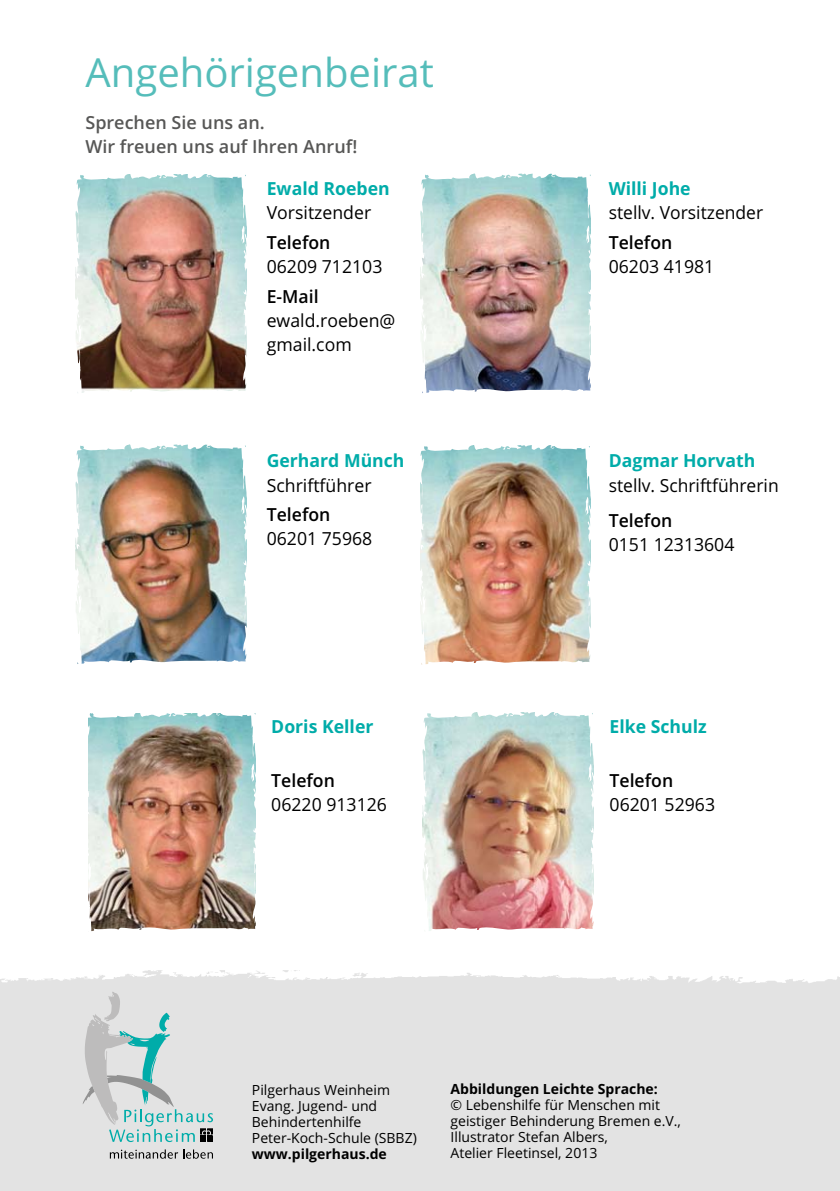
<style>
.page{position:relative;width:840px;height:1191px;background:#fff}
.page>*{position:absolute;margin:0;border:0;box-sizing:border-box;transform-origin:0 0}
.t1{font:40px "Open Sans";color:#55bdba}
.t2{font:18px/24px "Open Sans";color:#000}
.t3{font:700 18px "Open Sans";color:#00aca9}
.t4{font:600 18px "Open Sans";color:#000}
.t5{font:600 18px/24px "Open Sans";color:#575756}
.t6{font:14px/16px "Open Sans";color:#000}
.t7{font:700 14px "Open Sans";color:#000}
</style>
<div class="page">
<div style="left:0;top:970px;width:839px;height:221px;background:#e3e3e3"></div>
<img style="left:75px;top:174px;width:172px;height:219px">
<img style="left:75px;top:444px;width:172px;height:220px">
<img style="left:422px;top:712px;width:172px;height:219px">
<img style="left:88px;top:713px;width:168px;height:219px">
<img style="left:420px;top:445px;width:171px;height:220px">
<img style="left:420px;top:173px;width:171px;height:220px">
<svg style="left:110px;top:1149px;width:103px;height:9px"></svg>
<svg style="left:83px;top:991px;width:130px;height:151px;background:#c9d6d5"></svg>
<h1 class="t1" style="left:85px;top:57px;width:350px">Angehörigenbeirat</h1>
<p class="t5" style="left:85px;top:112px;width:273px">Sprechen Sie uns an.<br>Wir freuen uns auf Ihren Anruf!</p>
<p class="t3" style="left:266px;top:182px;width:124px">Ewald Roeben</p>
<p class="t2" style="left:266px;top:203px;width:106px">Vorsitzender</p>
<p class="t4" style="left:266px;top:236px;width:65px">Telefon</p>
<p class="t2" style="left:266px;top:256px;width:117px">06209 712103</p>
<p class="t4" style="left:266px;top:290px;width:53px">E-Mail</p>
<p class="t2" style="left:266px;top:310px;width:130px">ewald.roeben@ gmail.com</p>
<p class="t3" style="left:266px;top:454px;width:139px">Gerhard Münch</p>
<p class="t2" style="left:266px;top:475px;width:106px">Schriftführer</p>
<p class="t4" style="left:266px;top:508px;width:65px">Telefon</p>
<p class="t2" style="left:266px;top:528px;width:107px">06201 75968</p>
<p class="t3" style="left:271px;top:719px;width:104px">Doris Keller</p>
<p class="t4" style="left:271px;top:774px;width:65px">Telefon</p>
<p class="t2" style="left:271px;top:794px;width:117px">06220 913126</p>
<p class="t3" style="left:608px;top:182px;width:83px">Willi Johe</p>
<p class="t2" style="left:608px;top:203px;width:156px">stellv. Vorsitzender</p>
<p class="t4" style="left:608px;top:236px;width:65px">Telefon</p>
<p class="t2" style="left:608px;top:256px;width:107px">06203 41981</p>
<p class="t3" style="left:608px;top:454px;width:148px">Dagmar Horvath</p>
<p class="t2" style="left:608px;top:475px;width:171px">stellv. Schriftführerin</p>
<p class="t4" style="left:608px;top:514px;width:65px">Telefon</p>
<p class="t2" style="left:608px;top:534px;width:127px">0151 12313604</p>
<p class="t3" style="left:609px;top:719px;width:99px">Elke Schulz</p>
<p class="t4" style="left:609px;top:774px;width:65px">Telefon</p>
<p class="t2" style="left:609px;top:794px;width:107px">06201 52963</p>
<p class="t6" style="left:252px;top:1082px;width:166px">Pilgerhaus Weinheim<br>Evang. Jugend- und<br>Behindertenhilfe<br>Peter-Koch-Schule (SBBZ)</p>
<p class="t7" style="left:252px;top:1148px;width:136px">www.pilgerhaus.de</p>
<p class="t7" style="left:450px;top:1083px;width:209px">Abbildungen Leichte Sprache:</p>
<p class="t6" style="left:450px;top:1098px;width:232px">© Lebenshilfe für Menschen mit geistiger Behinderung Bremen e.V.,<br>Illustrator Stefan Albers,<br>Atelier Fleetinsel, 2013</p>
</div>
